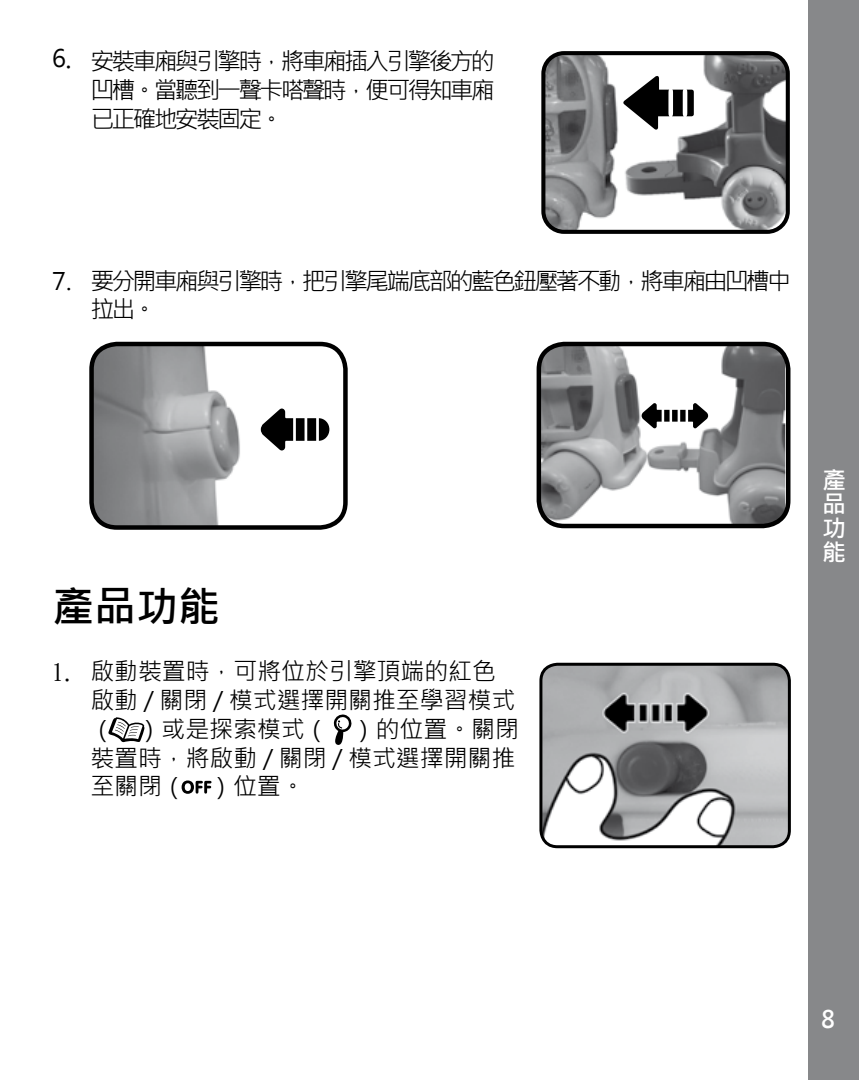
<style>
.page{position:relative;width:859px;height:1080px;background:#fff}
.page>*{position:absolute;margin:0;border:0;box-sizing:border-box;transform-origin:0 0}
.t1{font:700 42px "Microsoft Jheng Hei";color:#000}
.t2{font:24px/28.8px "Microsoft Jheng Hei";letter-spacing:-.12em;color:#000;text-align:justify}
.t3{font:24px/28.8px "Microsoft Jheng Hei";letter-spacing:-.005em;color:#000}
.t4{font:700 24px/24px "Microsoft Jheng Hei";color:#fff;text-align:justify}
.s1{font-family:"Helvetica";font-weight:500}
.s2{font-family:"Helvetica";font-weight:700}
</style>
<div class="page">
<div style="left:809px;top:0;width:50px;height:1080px;background:#87888a"></div>
<svg style="left:108px;top:717px;width:37px;height:26px"></svg>
<svg style="left:333px;top:714px;width:19px;height:31px"></svg>
<svg style="left:182px;top:781px;width:29px;height:13px"></svg>
<img style="left:92px;top:347px;width:169px;height:178px">
<div style="left:89px;top:342px;width:259px;height:188px;border:4px solid #000;border-radius:26px"></div>
<svg style="left:261px;top:409px;width:68px;height:41px"></svg>
<img style="left:539px;top:345px;width:246px;height:181px">
<div style="left:537px;top:342px;width:253px;height:186px;border:4px solid #000;border-radius:26px"></div>
<svg style="left:642px;top:403px;width:66px;height:25px"></svg>
<img style="left:546px;top:56px;width:239px;height:173px">
<div style="left:541px;top:51px;width:249px;height:183px;border:4px solid #000;border-radius:21px"></div>
<svg style="left:603px;top:51px;width:103px;height:107px"></svg>
<img style="left:543px;top:665px;width:246px;height:181px">
<div style="left:539px;top:663px;width:252px;height:185px;border:3px solid #000;border-radius:17px"></div>
<p class="t2" style="left:90px;top:47px;width:406px;text-indent:-38px">6<span class="s1">.</span> 安裝車廂與引擎時，將車廂插入引擎後方的凹槽。當聽到一聲卡嗒聲時，便可得知車廂已正確地安裝固定。</p>
<p class="t2" style="left:90px;top:266px;width:702px;text-indent:-38px">7. 要分開車廂與引擎時，把引擎尾端底部的藍色鈕壓著不動，將車廂由凹槽中拉出。</p>
<p class="t1" style="left:52px;top:580px;width:170px">產品功能</p>
<p class="t3" style="left:90px;top:657px;width:430px;text-indent:-38px"><span class="s2">1.</span> 啟動裝置時，可將位於引擎頂端的紅色啟動 / 關閉 / 模式選擇開關推至學習模式（ ）或是探索模式（ ）的位置。關閉裝置時，將啟動 / 關閉 / 模式選擇開關推至關閉（ ）位置。</p>
<p class="t4" style="left:822px;top:469px;width:24px">產品功能</p>
<p class="t4" style="left:821px;top:1007px;width:16px">8</p>
</div>
